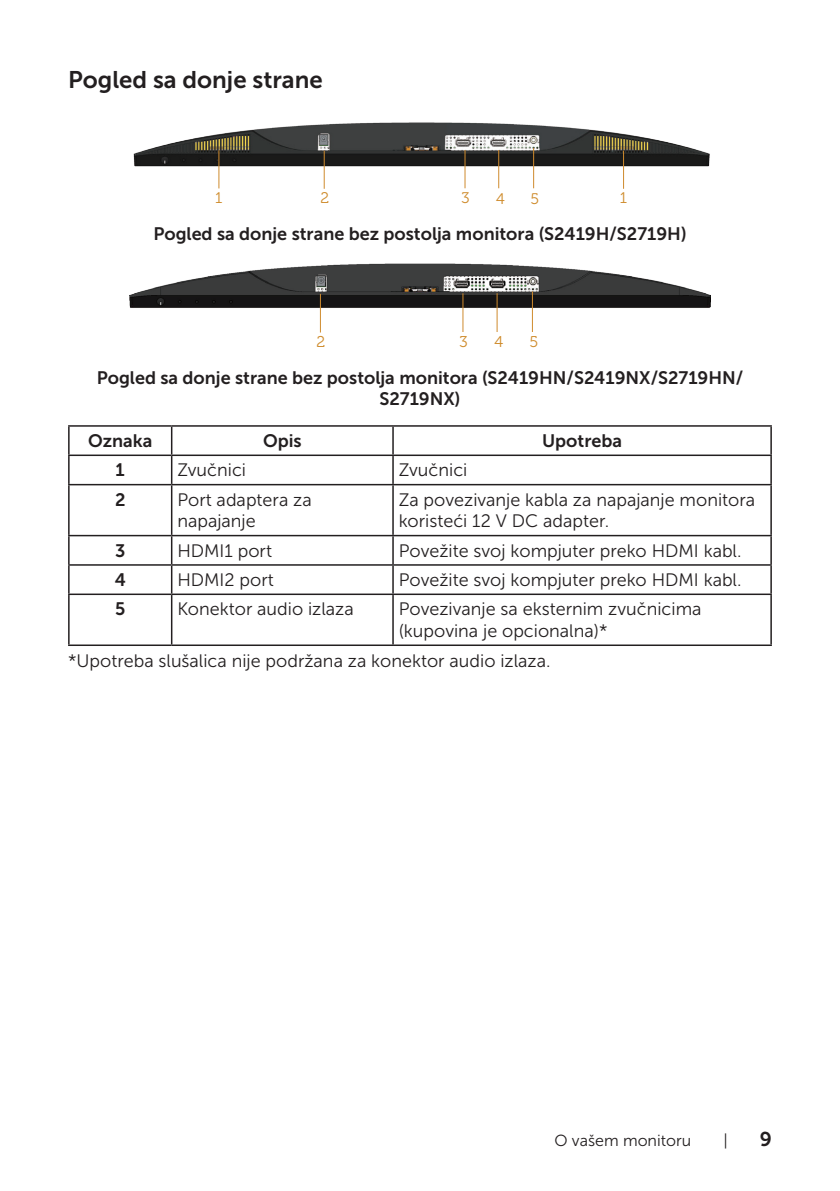
<style>
.page{position:relative;width:840px;height:1191px;background:#fff}
.page>*{position:absolute;margin:0;border:0;box-sizing:border-box;transform-origin:0 0}
.Head_3{font:24px "Museo Sans For Dell 700";color:#231f20}
.t1{font:20px "Museo Sans For Dell 700";color:#231f20}
.text{font:18px/21.6px "Museo Sans For Dell 300";color:#231f20}
.text-2{font:18px/21.6px "Museo Sans For Dell 700";color:#231f20;text-align:center}
.t2{font:16px "Museo Sans For Dell 300";color:#231f20}
.t3{font:15.6px "Museo For Dell 300";color:#cf8c2d}
.t4{font:15.4px "Museo For Dell 300";color:#cf8c2d}
</style>
<div class="page">
<img style="left:133px;top:122px;width:576px;height:48px">
<hr style="left:323px;top:151px;width:1px;height:38px;background:#cf8b2e">
<hr style="left:464px;top:150px;width:1px;height:38px;background:#cf8b2e">
<hr style="left:498px;top:150px;width:1px;height:38px;background:#cf8b2e">
<hr style="left:533px;top:148px;width:1px;height:40px;background:#cf8b2e">
<hr style="left:218px;top:150px;width:1px;height:38px;background:#cf8b2e">
<hr style="left:622px;top:151px;width:1px;height:38px;background:#cf8b2e">
<img style="left:130px;top:263px;width:579px;height:49px">
<hr style="left:320px;top:294px;width:1px;height:38px;background:#cf8b2e">
<hr style="left:462px;top:293px;width:1px;height:39px;background:#cf8b2e">
<hr style="left:496px;top:293px;width:1px;height:39px;background:#cf8b2e">
<hr style="left:531px;top:291px;width:1px;height:41px;background:#cf8b2e">
<hr style="left:68px;top:425px;width:103px;height:2px;background:#231f20">
<hr style="left:68px;top:427px;width:2px;height:27px;background:#231f20">
<hr style="left:171px;top:425px;width:222px;height:2px;background:#231f20">
<hr style="left:393px;top:425px;width:378px;height:2px;background:#231f20">
<hr style="left:68px;top:454px;width:103px;height:2px;background:#231f20">
<hr style="left:68px;top:456px;width:2px;height:28px;background:#231f20">
<hr style="left:171px;top:454px;width:222px;height:2px;background:#231f20">
<svg style="left:171px;top:427px;width:1px;height:57px"></svg>
<hr style="left:393px;top:454px;width:378px;height:2px;background:#231f20">
<svg style="left:392px;top:427px;width:1px;height:57px"></svg>
<svg style="left:770px;top:427px;width:1px;height:57px"></svg>
<hr style="left:68px;top:484px;width:103px;height:1px;background:#231f20">
<hr style="left:68px;top:485px;width:2px;height:50px;background:#231f20">
<hr style="left:171px;top:484px;width:222px;height:1px;background:#231f20">
<hr style="left:171px;top:485px;width:1px;height:50px;background:#231f20">
<hr style="left:393px;top:484px;width:378px;height:1px;background:#231f20">
<hr style="left:392px;top:485px;width:1px;height:50px;background:#231f20">
<hr style="left:770px;top:485px;width:1px;height:50px;background:#231f20">
<hr style="left:68px;top:535px;width:103px;height:1px;background:#231f20">
<hr style="left:68px;top:536px;width:2px;height:28px;background:#231f20">
<hr style="left:171px;top:535px;width:222px;height:1px;background:#231f20">
<hr style="left:393px;top:535px;width:378px;height:1px;background:#231f20">
<hr style="left:68px;top:564px;width:103px;height:1px;background:#231f20">
<hr style="left:68px;top:565px;width:2px;height:28px;background:#231f20">
<hr style="left:171px;top:564px;width:222px;height:1px;background:#231f20">
<svg style="left:171px;top:536px;width:1px;height:57px"></svg>
<hr style="left:393px;top:564px;width:378px;height:1px;background:#231f20">
<svg style="left:392px;top:536px;width:1px;height:57px"></svg>
<svg style="left:770px;top:536px;width:1px;height:57px"></svg>
<hr style="left:68px;top:593px;width:103px;height:2px;background:#231f20">
<hr style="left:68px;top:595px;width:2px;height:49px;background:#231f20">
<hr style="left:171px;top:593px;width:222px;height:2px;background:#231f20">
<hr style="left:171px;top:595px;width:1px;height:49px;background:#231f20">
<hr style="left:393px;top:593px;width:378px;height:2px;background:#231f20">
<hr style="left:392px;top:595px;width:1px;height:49px;background:#231f20">
<hr style="left:770px;top:595px;width:1px;height:49px;background:#231f20">
<hr style="left:68px;top:644px;width:103px;height:2px;background:#231f20">
<hr style="left:171px;top:644px;width:222px;height:2px;background:#231f20">
<hr style="left:393px;top:644px;width:378px;height:2px;background:#231f20">
<p class="Head_3" style="left:68px;top:67px;width:256px">Pogled sa donje strane</p>
<p class="t4" style="left:215px;top:189px;width:9px">1</p>
<p class="t4" style="left:320px;top:190px;width:10px">2</p>
<p class="t4" style="left:461px;top:190px;width:10px">3</p>
<p class="t4" style="left:495px;top:190px;width:10px">4</p>
<p class="t4" style="left:530px;top:190px;width:10px">5</p>
<p class="t4" style="left:619px;top:190px;width:9px">1</p>
<p class="text-2" style="left:153px;top:223px;width:534px">Pogled sa donje strane bez postolja monitora (S2419H/S2719H)</p>
<p class="t3" style="left:316px;top:333px;width:10px">2</p>
<p class="t3" style="left:459px;top:333px;width:10px">3</p>
<p class="t3" style="left:494px;top:334px;width:10px">4</p>
<p class="t3" style="left:529px;top:334px;width:10px">5</p>
<p class="text-2" style="left:97px;top:367px;width:647px">Pogled sa donje strane bez postolja monitora (S2419HN/S2419NX/S2719HN/<br>S2719NX)</p>
<p class="text-2" style="left:88px;top:430px;width:66px">Oznaka</p>
<p class="text-2" style="left:263px;top:430px;width:40px">Opis</p>
<p class="text-2" style="left:542px;top:430px;width:81px">Upotreba</p>
<p class="text-2" style="left:116px;top:459px;width:11px">1</p>
<p class="text" style="left:177px;top:459px;width:70px">Zvučnici</p>
<p class="text" style="left:398px;top:459px;width:70px">Zvučnici</p>
<p class="text-2" style="left:115px;top:488px;width:12px">2</p>
<p class="text" style="left:177px;top:489px;width:136px">Port adaptera za napajanje</p>
<p class="text" style="left:398px;top:489px;width:358px">Za povezivanje kabla za napajanje monitora koristeći 12 V DC adapter.</p>
<p class="text-2" style="left:115px;top:539px;width:12px">3</p>
<p class="text" style="left:177px;top:540px;width:96px">HDMI1 port</p>
<p class="text" style="left:398px;top:540px;width:344px">Povežite svoj kompjuter preko HDMI kabl.</p>
<p class="text-2" style="left:115px;top:569px;width:13px">4</p>
<p class="text" style="left:177px;top:569px;width:98px">HDMI2 port</p>
<p class="text" style="left:398px;top:569px;width:344px">Povežite svoj kompjuter preko HDMI kabl.</p>
<p class="text-2" style="left:115px;top:598px;width:12px">5</p>
<p class="text" style="left:177px;top:598px;width:178px">Konektor audio izlaza</p>
<p class="text" style="left:398px;top:598px;width:304px">Povezivanje sa eksternim zvučnicima (kupovina je opcionalna)*</p>
<p class="text" style="left:68px;top:650px;width:483px">*Upotreba slušalica nije podržana za konektor audio izlaza.</p>
<p class="t2" style="left:554px;top:1131px;width:138px">O vašem monitoru</p>
<p class="t2" style="left:723px;top:1131px;width:6px">|</p>
<p class="t1" style="left:759px;top:1127px;width:14px">9</p>
</div>
